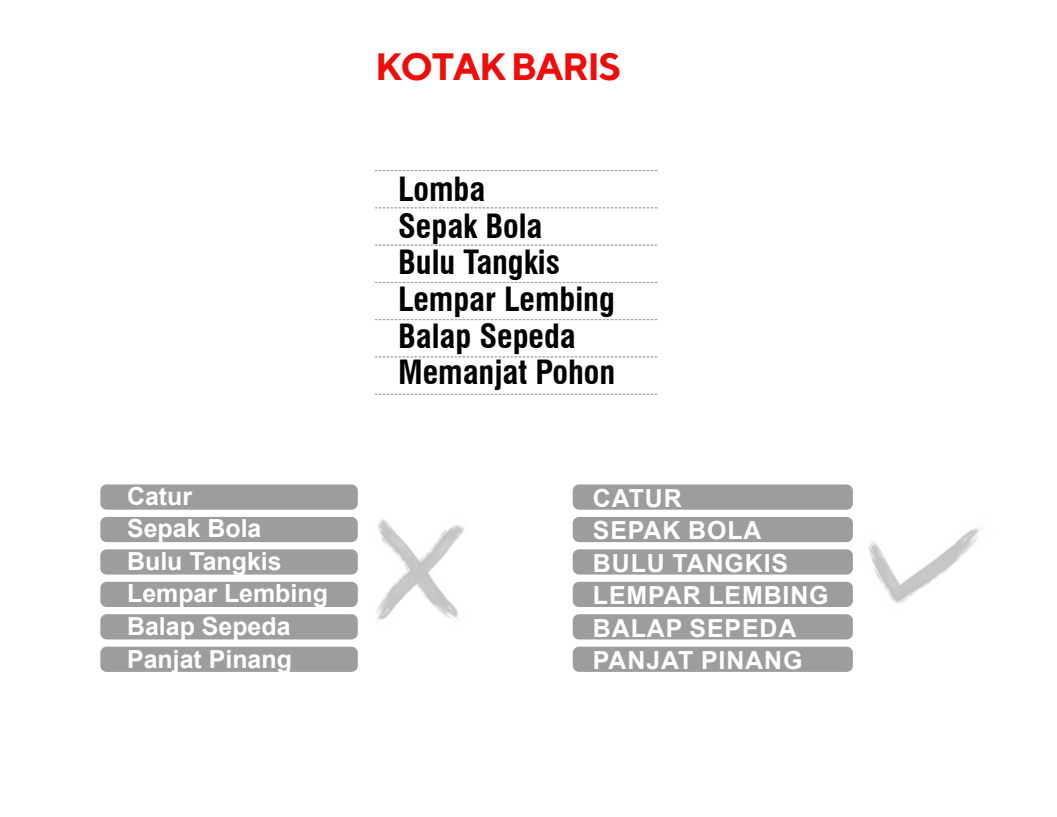
<style>
.page{position:relative;width:1057px;height:817px;background:#fff}
.page>*{position:absolute;margin:0;border:0;box-sizing:border-box;transform-origin:0 0}
.t1{font:700 38.1px "TT Norms";letter-spacing:-.04em;color:#ee0d09}
.t2{font:700 condensed 32.6px/36.7px "Swiss 721 BT";color:#000}
.t3{font:700 24.9px/32.6px "Arial";color:#fff}
.t4{font:700 24.9px/32.6px "Arial";letter-spacing:.035em;color:#fff}
</style>
<div class="page">
<div style="left:100px;top:484px;width:258px;height:26px;background:#9d9d9d;border-radius:6px"></div>
<div style="left:573px;top:484px;width:280px;height:26px;background:#9d9d9d;border-radius:6px"></div>
<div style="left:100px;top:517px;width:258px;height:25px;background:#9d9d9d;border-radius:6px"></div>
<div style="left:573px;top:517px;width:280px;height:25px;background:#9d9d9d;border-radius:6px"></div>
<div style="left:100px;top:549px;width:258px;height:26px;background:#9d9d9d;border-radius:6px"></div>
<div style="left:573px;top:549px;width:280px;height:26px;background:#9d9d9d;border-radius:6px"></div>
<div style="left:100px;top:582px;width:258px;height:25px;background:#9d9d9d;border-radius:6px"></div>
<div style="left:573px;top:582px;width:280px;height:25px;background:#9d9d9d;border-radius:6px"></div>
<div style="left:100px;top:614px;width:258px;height:25px;background:#9d9d9d;border-radius:6px"></div>
<div style="left:573px;top:614px;width:280px;height:25px;background:#9d9d9d;border-radius:6px"></div>
<div style="left:100px;top:647px;width:258px;height:25px;background:#9d9d9d;border-radius:6px"></div>
<div style="left:573px;top:647px;width:280px;height:25px;background:#9d9d9d;border-radius:6px"></div>
<img style="left:376px;top:519px;width:89px;height:103px">
<img style="left:868px;top:526px;width:114px;height:78px">
<svg style="left:375px;top:207px;width:283px;height:1px"></svg>
<svg style="left:375px;top:170px;width:283px;height:1px"></svg>
<svg style="left:375px;top:394px;width:283px;height:1px"></svg>
<svg style="left:375px;top:245px;width:283px;height:1px"></svg>
<svg style="left:375px;top:282px;width:283px;height:1px"></svg>
<svg style="left:375px;top:319px;width:283px;height:1px"></svg>
<svg style="left:375px;top:356px;width:283px;height:1px"></svg>
<p class="t1" style="left:375px;top:43px;width:248px">KOTAK BARIS</p>
<p class="t2" style="left:398px;top:174px;width:219px">Lomba<br>Sepak Bola<br>Bulu Tangkis<br>Lempar Lembing<br>Balap Sepeda<br>Memanjat Pohon</p>
<p class="t3" style="left:127px;top:482px;width:202px">Catur<br>Sepak Bola<br>Bulu Tangkis<br>Lempar Lembing<br>Balap Sepeda<br>Panjat Pinang</p>
<p class="t4" style="left:593px;top:484px;width:237px">CATUR<br>SEPAK BOLA<br>BULU TANGKIS<br>LEMPAR LEMBING<br>BALAP SEPEDA<br>PANJAT PINANG</p>
</div>
